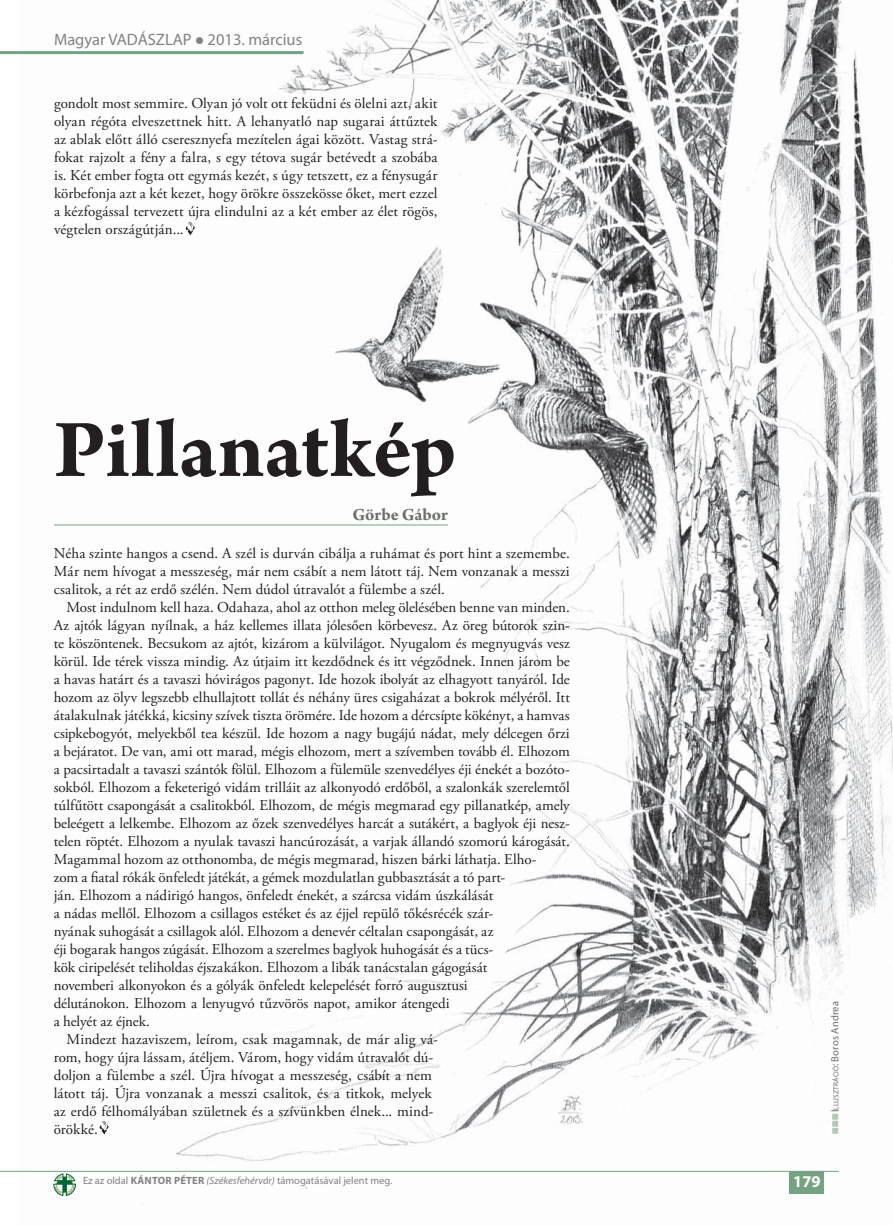
<style>
.page{position:relative;width:893px;height:1225px;background:#fff}
.page>*{position:absolute;margin:0;border:0;box-sizing:border-box;transform-origin:0 0}
.t1{font:700 87px "Arno Pro";letter-spacing:-.005em;color:#231f20}
.t2{font:700 18px "Arno Pro";color:#6c6e70}
.t3{font:16.5px "Myriad Pro";color:#808284}
.t4{font:700 16.5px "Myriad Pro";color:#fff}
.t5{font:15px/18px "Adobe Garamond Pro";color:#231f20;text-align:justify}
.t6{font:10.5px "Myriad Pro";color:#808284}
.t7{font:10.5px "Myriad Pro";letter-spacing:.01em;color:#6c6e70}
.s1{font-weight:700}
.s2{font-style:italic}
.s3{font-size:7.35px}
</style>
<div class="page">
<img style="left:19px;top:0;width:874px;height:1196px">
<hr style="left:0;top:51px;width:303px;height:3px;background:#74a282">
<hr style="left:0;top:1171px;width:839px;height:1px;background:#74a282">
<div style="left:790px;top:1171px;width:34px;height:22px;background:#74a282"></div>
<hr style="left:54px;top:524px;width:394px;height:1px;background:#74a282">
<svg style="left:54px;top:1174px;width:22px;height:21px"></svg>
<svg style="left:189px;top:222px;width:3px;height:4px"></svg>
<svg style="left:103px;top:1121px;width:3px;height:4px"></svg>
<svg style="left:196px;top:37px;width:7px;height:7px"></svg>
<svg style="left:832px;top:1114px;width:6px;height:19px"></svg>
<p class="t3" style="left:54px;top:29px;width:250px">Magyar VADÁSZLAP 2013. március</p>
<p class="t5" style="left:54px;top:96px;width:385px">gondolt most semmire. Olyan jó volt ott feküdni és ölelni azt, akit olyan régóta elveszettnek hitt. A lehanyatló nap sugarai áttűztek az ablak előtt álló cseresznyefa mezítelen ágai között. Vastag strá&shy;fokat rajzolt a fény a falra, s egy tétova sugár betévedt a szobába is. Két ember fogta ott egymás kezét, s úgy tetszett, ez a fénysugár körbefonja azt a két kezet, hogy örökre összekösse őket, mert ezzel a kézfogással tervezett újra elindulni az a két ember az élet rögös, végtelen országútján...</p>
<p class="t1" style="left:54px;top:415px;width:404px">Pillanatkép</p>
<p class="t2" style="left:352px;top:507px;width:97px">Görbe Gábor</p>
<p class="t5" style="left:54px;top:546px;width:518px">Néha szinte hangos a csend. A szél is durván cibálja a ruhámat és port hint a szemembe.</p>
<p class="t5" style="left:54px;top:564px;width:518px">Már nem hívogat a messzeség, már nem csábít a nem látott táj. Nem vonzanak a messzi</p>
<p class="t5" style="left:54px;top:582px;width:393px">csalitok, a rét az erdő szélén. Nem dúdol útravalót a fülembe a szél.</p>
<p class="t5" style="left:67px;top:600px;width:505px">Most indulnom kell haza. Odahaza, ahol az otthon meleg ölelésében benne van minden.</p>
<p class="t5" style="left:54px;top:618px;width:518px">Az ajtók lágyan nyílnak, a ház kellemes illata jólesően körbevesz. Az öreg bútorok szin-</p>
<p class="t5" style="left:54px;top:636px;width:518px">te köszöntenek. Becsukom az ajtót, kizárom a külvilágot. Nyugalom és megnyugvás vesz</p>
<p class="t5" style="left:54px;top:654px;width:517px">körül. Ide térek vissza mindig. Az útjaim itt kezdődnek és itt végződnek. Innen járom be</p>
<p class="t5" style="left:54px;top:672px;width:518px">a havas határt és a tavaszi hóvirágos pagonyt. Ide hozok ibolyát az elhagyott tanyáról. Ide</p>
<p class="t5" style="left:54px;top:690px;width:518px">hozom az ölyv legszebb elhullajtott tollát és néhány üres csigaházat a bokrok mélyéről. Itt</p>
<p class="t5" style="left:54px;top:708px;width:517px">átalakulnak játékká, kicsiny szívek tiszta örömére. Ide hozom a dércsípte kökényt, a hamvas</p>
<p class="t5" style="left:54px;top:726px;width:517px">csipkebogyót, melyekből tea készül. Ide hozom a nagy bugájú nádat, mely délcegen őrzi</p>
<p class="t5" style="left:54px;top:744px;width:518px">a bejáratot. De van, ami ott marad, mégis elhozom, mert a szívemben tovább él. Elhozom</p>
<p class="t5" style="left:54px;top:762px;width:517px">a pacsirtadalt a tavaszi szántók fölül. Elhozom a fülemüle szenvedélyes éji énekét a bozóto-</p>
<p class="t5" style="left:54px;top:780px;width:518px">sokból. Elhozom a feketerigó vidám trilláit az alkonyodó erdőből, a szalonkák szerelemtől</p>
<p class="t5" style="left:54px;top:798px;width:517px">túlfűtött csapongását a csalitokból. Elhozom, de mégis megmarad egy pillanatkép, amely</p>
<p class="t5" style="left:54px;top:816px;width:518px">beleégett a lelkembe. Elhozom az őzek szenvedélyes harcát a sutákért, a baglyok éji nesz-</p>
<p class="t5" style="left:54px;top:834px;width:517px">telen röptét. Elhozom a nyulak tavaszi hancúrozását, a varjak állandó szomorú károgását.</p>
<p class="t5" style="left:54px;top:852px;width:484px">Magammal hozom az otthonomba, de mégis megmarad, hiszen bárki láthatja. Elho-</p>
<p class="t5" style="left:54px;top:870px;width:453px">zom a fiatal rókák önfeledt játékát, a gémek mozdulatlan gubbasztását a tó part-</p>
<p class="t5" style="left:54px;top:888px;width:441px">ján. Elhozom a nádirigó hangos, önfeledt énekét, a szárcsa vidám úszkálását</p>
<p class="t5" style="left:54px;top:906px;width:441px">a nádas mellől. Elhozom a csillagos estéket és az éjjel repülő tőkésrécék szár-</p>
<p class="t5" style="left:54px;top:924px;width:441px">nyának suhogását a csillagok alól. Elhozom a denevér céltalan csapongását, az</p>
<p class="t5" style="left:54px;top:942px;width:441px">éji bogarak hangos zúgását. Elhozom a szerelmes baglyok huhogását és a tücs-</p>
<p class="t5" style="left:54px;top:960px;width:435px">kök ciripelését teliholdas éjszakákon. Elhozom a libák tanácstalan gágogását</p>
<p class="t5" style="left:54px;top:978px;width:416px">novemberi alkonyokon és a gólyák önfeledt kelepelését forró augusztusi</p>
<p class="t5" style="left:54px;top:996px;width:398px">délutánokon. Elhozom a lenyugvó tűzvörös napot, amikor átengedi</p>
<p class="t5" style="left:54px;top:1014px;width:98px">a helyét az éjnek.</p>
<p class="t5" style="left:67px;top:1032px;width:373px">Mindezt hazaviszem, leírom, csak magamnak, de már alig vá-</p>
<p class="t5" style="left:54px;top:1050px;width:381px">rom, hogy újra lássam, átéljem. Várom, hogy vidám útravalót dú-</p>
<p class="t5" style="left:54px;top:1068px;width:380px">doljon a fülembe a szél. Újra hívogat a messzeség, csábít a nem</p>
<p class="t5" style="left:54px;top:1086px;width:379px">látott táj. Újra vonzanak a messzi csalitok, és a titkok, melyek</p>
<p class="t5" style="left:54px;top:1104px;width:381px">az erdő félhomályában születnek és a szívünkben élnek... mind-</p>
<p class="t5" style="left:54px;top:1122px;width:46px">örökké.</p>
<p class="t6" style="left:83px;top:1174px;width:311px">Ez az oldal <span class="s1">KÁNTOR PÉTER</span> <span class="s2">(Székesfehérvár)</span> támogatásával jelent meg.</p>
<p class="t7" style="left:829px;top:1112px;width:112px;rotate:-90deg">I<span class="s3">LLUSZTRÁCIÓ</span>: Boros Andrea</p>
<p class="t4" style="left:793px;top:1171px;width:29px">179</p>
</div>
